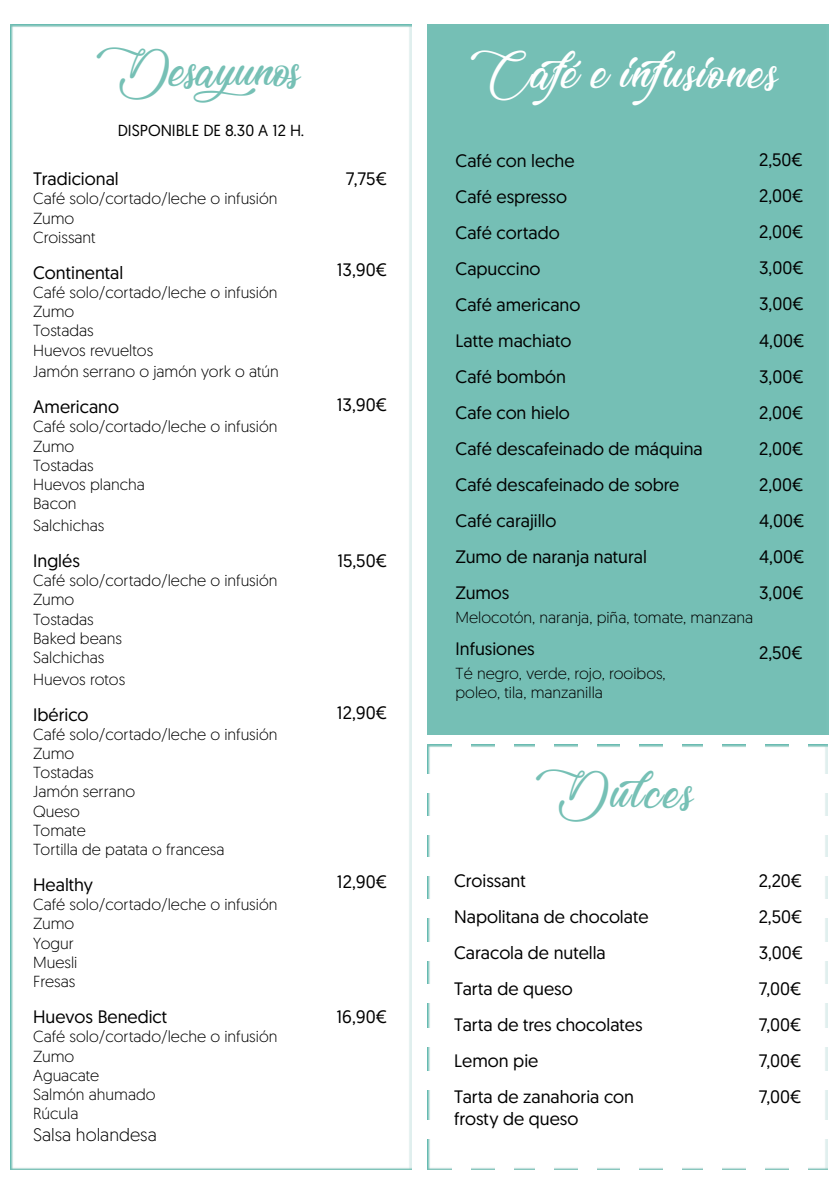
<style>
.page{position:relative;width:840px;height:1191px;background:#fff}
.page>*{position:absolute;margin:0;border:0;box-sizing:border-box;transform-origin:0 0}
.t1{font:36px "Lovely Home";color:#76c0b5}
.t2{font:36px "Lovely Home";letter-spacing:.05em;color:#fff}
.t3{font:18px/36px "Geomanist";color:#010101}
.t4{font:300 18px "Geomanist";color:#010101}
.t5{font:300 16px/19.2px "Geomanist";color:#010101}
.t6{font:16px "Geomanist";color:#010101}
</style>
<div class="page">
<img style="left:11px;top:25px;width:400px;height:1144px">
<img style="left:427px;top:744px;width:400px;height:425px">
<div style="left:418px;top:774px;width:416px;height:18px;background:#fff"></div>
<div style="left:418px;top:816px;width:416px;height:19px;background:#fff"></div>
<div style="left:418px;top:857px;width:416px;height:18px;background:#fff"></div>
<div style="left:418px;top:899px;width:416px;height:19px;background:#fff"></div>
<div style="left:422px;top:942px;width:416px;height:18px;background:#fff"></div>
<div style="left:422px;top:984px;width:416px;height:19px;background:#fff"></div>
<div style="left:421px;top:1028px;width:416px;height:18px;background:#fff"></div>
<div style="left:422px;top:1071px;width:416px;height:18px;background:#fff"></div>
<div style="left:422px;top:1120px;width:416px;height:18px;background:#fff"></div>
<div style="left:745px;top:735px;width:19px;height:437px;background:#fff"></div>
<div style="left:788px;top:735px;width:18px;height:437px;background:#fff"></div>
<div style="left:703px;top:735px;width:18px;height:437px;background:#fff"></div>
<div style="left:662px;top:735px;width:19px;height:437px;background:#fff"></div>
<div style="left:620px;top:735px;width:18px;height:437px;background:#fff"></div>
<div style="left:577px;top:739px;width:19px;height:437px;background:#fff"></div>
<div style="left:535px;top:739px;width:18px;height:437px;background:#fff"></div>
<div style="left:494px;top:739px;width:19px;height:437px;background:#fff"></div>
<div style="left:452px;top:739px;width:18px;height:437px;background:#fff"></div>
<h1 class="t1" style="left:89px;top:52px;width:213px">Desayunos</h1>
<p class="t6" style="left:118px;top:120px;width:188px">DISPONIBLE DE 8.30 A 12 H.</p>
<p class="t3" style="left:33px;top:160px;width:87px">Tradicional</p>
<p class="t5" style="left:33px;top:189px;width:246px">Café solo/cortado/leche o infusión<br>Zumo<br>Croissant</p>
<p class="t3" style="left:33px;top:254px;width:92px">Continental</p>
<p class="t5" style="left:33px;top:282px;width:246px">Café solo/cortado/leche o infusión<br>Zumo<br>Tostadas<br>Huevos revueltos</p>
<p class="t5" style="left:33px;top:361px;width:247px">Jamón serrano o jamón york o atún</p>
<p class="t3" style="left:33px;top:388px;width:87px">Americano</p>
<p class="t5" style="left:33px;top:417px;width:246px">Café solo/cortado/leche o infusión<br>Zumo<br>Tostadas<br>Huevos plancha<br>Bacon</p>
<p class="t5" style="left:33px;top:515px;width:73px">Salchichas</p>
<p class="t3" style="left:33px;top:542px;width:48px">Inglés</p>
<p class="t5" style="left:33px;top:570px;width:246px">Café solo/cortado/leche o infusión<br>Zumo<br>Tostadas<br>Baked beans<br>Salchichas</p>
<p class="t5" style="left:33px;top:669px;width:93px">Huevos rotos</p>
<p class="t3" style="left:33px;top:695px;width:57px">Ibérico</p>
<p class="t5" style="left:33px;top:724px;width:246px">Café solo/cortado/leche o infusión<br>Zumo<br>Tostadas<br>Jamón serrano<br>Queso<br>Tomate<br>Tortilla de patata o francesa</p>
<p class="t3" style="left:33px;top:866px;width:61px">Healthy</p>
<p class="t5" style="left:33px;top:894px;width:246px">Café solo/cortado/leche o infusión<br>Zumo<br>Yogur<br>Muesli<br>Fresas</p>
<p class="t3" style="left:33px;top:998px;width:135px">Huevos Benedict</p>
<p class="t5" style="left:33px;top:1026px;width:246px">Café solo/cortado/leche o infusión<br>Zumo<br>Aguacate<br>Salmón ahumado<br>Rúcula</p>
<p class="t4" style="left:33px;top:1122px;width:125px">Salsa holandesa</p>
<p class="t3" style="left:346px;top:160px;width:43px">7,75€</p>
<p class="t3" style="left:337px;top:251px;width:51px">13,90€</p>
<p class="t3" style="left:337px;top:386px;width:51px">13,90€</p>
<p class="t3" style="left:337px;top:542px;width:51px">15,50€</p>
<p class="t3" style="left:337px;top:693px;width:52px">12,90€</p>
<p class="t3" style="left:337px;top:863px;width:52px">12,90€</p>
<p class="t3" style="left:336px;top:997px;width:52px">16,90€</p>
<h1 class="t2" style="left:461px;top:53px;width:318px">Café e infusiones</h1>
<p class="t3" style="left:455px;top:142px;width:248px">Café con leche<br>Café espresso<br>Café cortado<br>Capuccino<br>Café americano<br>Latte machiato<br>Café bombón<br>Cafe con hielo<br>Café descafeinado de máquina<br>Café descafeinado de sobre<br>Café carajillo<br>Zumo de naranja natural<br>Zumos</p>
<p class="t5" style="left:455px;top:607px;width:299px">Melocotón, naranja, piña, tomate, manzana</p>
<p class="t3" style="left:455px;top:630px;width:81px">Infusiones</p>
<p class="t5" style="left:455px;top:663px;width:211px">Té negro, verde, rojo, rooibos, poleo, tila, manzanilla</p>
<p class="t3" style="left:758px;top:142px;width:47px;text-align:justify">2,50€ 2,00€ 2,00€ 3,00€ 3,00€ 4,00€ 3,00€ 2,00€ 2,00€ 2,00€ 4,00€ 4,00€ 3,00€</p>
<p class="t3" style="left:758px;top:634px;width:45px">2,50€</p>
<h1 class="t1" style="left:528px;top:773px;width:167px">Dulces</h1>
<p class="t3" style="left:454px;top:862px;width:196px">Croissant<br>Napolitana de chocolate<br>Caracola de nutella<br>Tarta de queso<br>Tarta de tres chocolates<br>Lemon pie<br>Tarta de zanahoria con</p>
<p class="t3" style="left:454px;top:1100px;width:126px">frosty de queso</p>
<p class="t3" style="left:758px;top:862px;width:46px;text-align:justify">2,20€ 2,50€ 3,00€ 7,00€ 7,00€ 7,00€ 7,00€</p>
</div>
